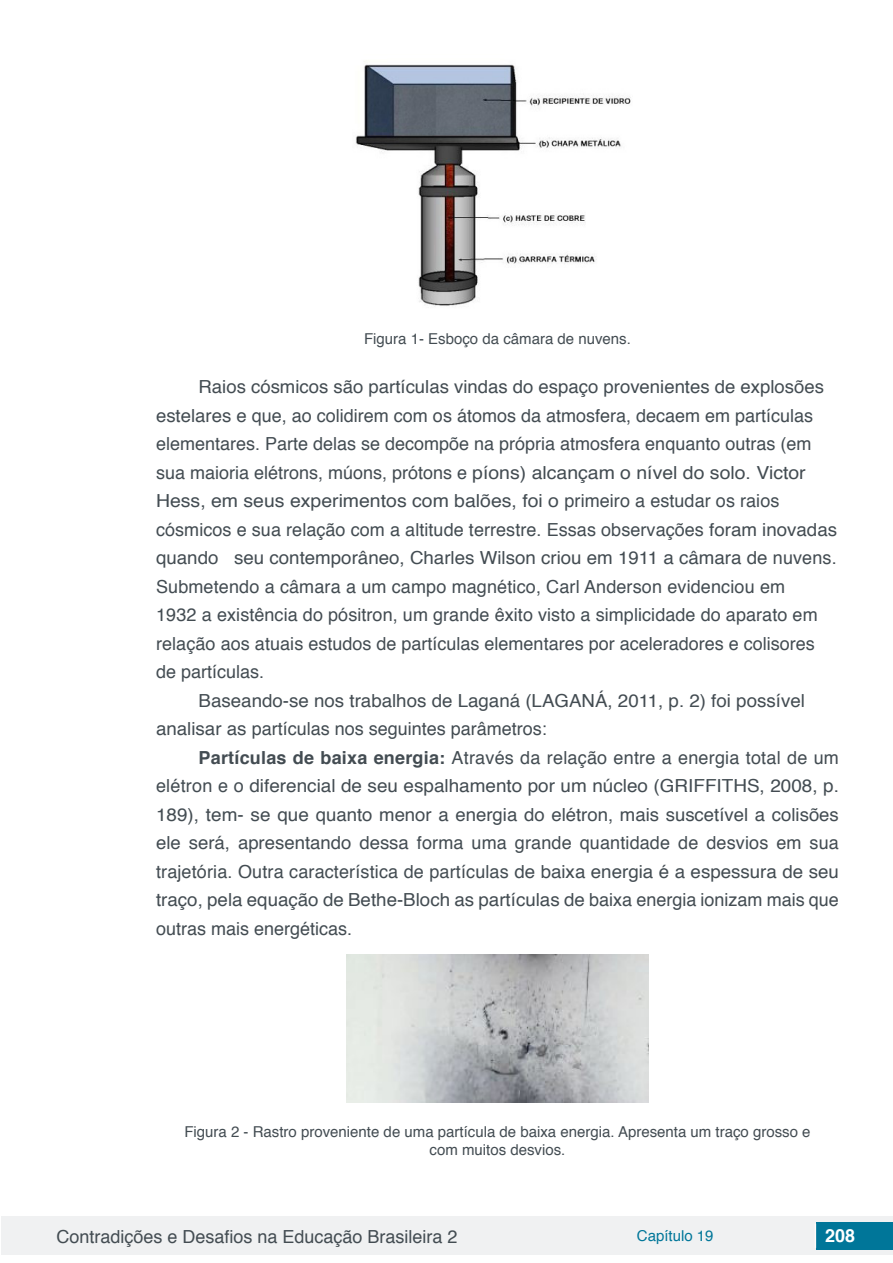
<style>
.page{position:relative;width:893px;height:1263px;background:#fff}
.page>*{position:absolute;margin:0;border:0;box-sizing:border-box;transform-origin:0 0}
.t1{font:18px "Helvetica";color:#434c52}
.t2{font:18px "Helvetica";color:#434c52;scale:1.04 1}
.t3{font:18px "Helvetica";color:#434c52;scale:1.05 1}
.t4{font:18px "Helvetica";color:#434c52;scale:1.08 1}
.t5{font:700 18px "Helvetica";color:#fff}
.t6{font:15px/18px "Helvetica";color:#434c52;text-align:center}
.t7{font:15px "Helvetica";color:#007699}
.s1{font-weight:700}
</style>
<div class="page">
<div style="left:1px;top:1216px;width:891px;height:38px;background:#f0f1f2"></div>
<div style="left:816px;top:1222px;width:77px;height:27px;background:#007699"></div>
<svg style="left:815px;top:1224px;width:1px;height:24px"></svg>
<img style="left:356px;top:61px;width:275px;height:246px">
<img style="left:347px;top:955px;width:301px;height:147px">
<p class="t6" style="left:364px;top:330px;width:268px">Figura 1- Esboço da câmara de nuvens.</p>
<p class="t1" style="left:199px;top:373px;width:627px">Raios cósmicos são partículas vindas do espaço provenientes de explosões</p>
<p class="t1" style="left:156px;top:402px;width:659px">estelares e que, ao colidirem com os átomos da atmosfera, decaem em partículas</p>
<p class="t1" style="left:156px;top:430px;width:657px">elementares. Parte delas se decompõe na própria atmosfera enquanto outras (em</p>
<p class="t1" style="left:156px;top:459px;width:651px">sua maioria elétrons, múons, prótons e píons) alcançam o nível do solo. Victor</p>
<p class="t4" style="left:156px;top:487px;width:579px">Hess, em seus experimentos com balões, foi o primeiro a estudar os raios</p>
<p class="t1" style="left:156px;top:516px;width:683px">cósmicos e sua relação com a altitude terrestre. Essas observações foram inovadas</p>
<p class="t2" style="left:156px;top:544px;width:656px">quando seu contemporâneo, Charles Wilson criou em 1911 a câmara de nuvens.</p>
<p class="t1" style="left:156px;top:573px;width:631px">Submetendo a câmara a um campo magnético, Carl Anderson evidenciou em</p>
<p class="t1" style="left:156px;top:601px;width:663px">1932 a existência do pósitron, um grande êxito visto a simplicidade do aparato em</p>
<p class="t1" style="left:156px;top:629px;width:660px">relação aos atuais estudos de partículas elementares por aceleradores e colisores</p>
<p class="t1" style="left:156px;top:658px;width:110px">de partículas.</p>
<p class="t2" style="left:199px;top:687px;width:584px">Baseando-se nos trabalhos de Laganá (LAGANÁ, 2011, p. 2) foi possível</p>
<p class="t2" style="left:156px;top:715px;width:377px">analisar as partículas nos seguintes parâmetros:</p>
<p class="t1" style="left:199px;top:744px;width:642px"><span class="s1">Partículas de baixa energia:</span> Através da relação entre a energia total de um</p>
<p class="t1" style="left:156px;top:772px;width:684px">elétron e o diferencial de seu espalhamento por um núcleo (GRIFFITHS, 2008, p.</p>
<p class="t3" style="left:156px;top:801px;width:652px">189), tem- se que quanto menor a energia do elétron, mais suscetível a colisões</p>
<p class="t1" style="left:156px;top:829px;width:684px">ele será, apresentando dessa forma uma grande quantidade de desvios em sua</p>
<p class="t1" style="left:156px;top:858px;width:684px">trajetória. Outra característica de partículas de baixa energia é a espessura de seu</p>
<p class="t2" style="left:156px;top:886px;width:658px">traço, pela equação de Bethe-Bloch as partículas de baixa energia ionizam mais que</p>
<p class="t1" style="left:156px;top:915px;width:198px">outras mais energéticas.</p>
<p class="t6" style="left:184px;top:1123px;width:628px">Figura 2 - Rastro proveniente de uma partícula de baixa energia. Apresenta um traço grosso e com muitos desvios.</p>
<p class="t1" style="left:56px;top:1223px;width:403px">Contradições e Desafios na Educação Brasileira 2</p>
<p class="t7" style="left:637px;top:1224px;width:78px">Capítulo 19</p>
<p class="t5" style="left:825px;top:1221px;width:32px">208</p>
</div>
